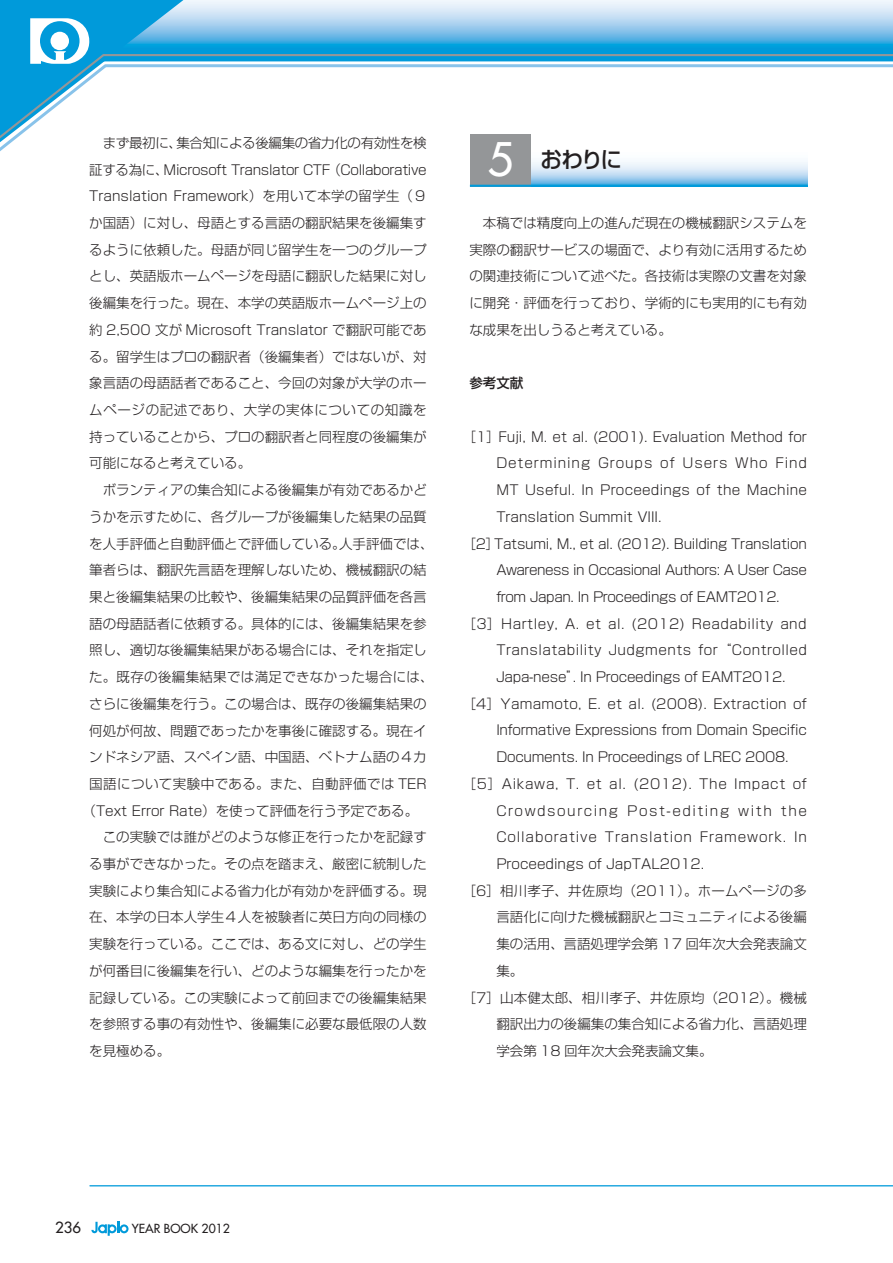
<style>
.page{position:relative;width:893px;height:1263px;background:#fff}
.page>*{position:absolute;margin:0;border:0;box-sizing:border-box;transform-origin:0 0}
.t1{font:500 22.5px "Shin Go Pro";color:#231f20}
.t2{font:500 15px "Futura Std";color:#231f20}
.t3{font:300 13.5px/26.7px "Shin Go Pro";color:#231f20;text-align:justify}
.t4{font:300 13.5px "Shin Go Pro";letter-spacing:-.02em;color:#231f20}
.t5{font:300 13.5px "Shin Go Pro";letter-spacing:.035em;color:#231f20}
.t6{font:300 13.5px "Shin Go Pro";letter-spacing:.065em;color:#231f20}
.t7{font:300 13.5px "Shin Go Pro";letter-spacing:-.035em;color:#231f20}
.t8{font:300 13.5px "Shin Go Pro";letter-spacing:.05em;color:#231f20}
.t9{font:300 13.5px "Shin Go Pro";letter-spacing:.02em;color:#231f20}
.t10{font:300 13.5px "Shin Go Pro";letter-spacing:-.03em;color:#231f20}
.t11{font:300 13.5px "Shin Go Pro";letter-spacing:.115em;color:#231f20}
.t12{font:300 13.5px "Shin Go Pro";letter-spacing:.025em;color:#231f20}
.t13{font:300 13.5px "Shin Go Pro";letter-spacing:.03em;color:#231f20}
.t14{font:500 13.5px "Shin Go Pro";color:#231f20}
.t15{font:500 12.15px "Futura Std";color:#231f20}
.s1{font-family:"Futura Std";font-size:45px;color:#fff}
</style>
<div class="page">
<hr style="left:183px;top:49px;width:710px;height:4px;background:#009ada">
<svg style="left:183px;top:0;width:710px;height:49px;background:#95cded"></svg>
<svg style="left:0;top:53px;width:893px;height:118px"></svg>
<svg style="left:91px;top:1222px;width:38px;height:14px"></svg>
<svg style="left:0;top:0;width:183px;height:142px"></svg>
<hr style="left:90px;top:1185px;width:803px;height:1px;background:#009ada">
<svg style="left:531px;top:134px;width:276px;height:51px"></svg>
<div style="left:470px;top:134px;width:61px;height:53px;background:#949698"></div>
<hr style="left:470px;top:185px;width:337px;height:2px;background:#009ada">
<p class="t3" style="left:89px;top:128px;width:339px;text-indent:14px">まず最初に、集合知による後編集の省力化の有効性を検証する為に、Microsoft Translator CTF （Collaborative Translation Framework）を用いて本学の留学生（９か国語）に対し、母語とする言語の翻訳結果を後編集するように依頼した。母語が同じ留学生を一つのグループとし、英語版ホームページを母語に翻訳した結果に対し後編集を行った。現在、本学の英語版ホームページ上の約 2,500 文が Microsoft Translator で翻訳可能である。留学生はプロの翻訳者（後編集者）ではないが、対象言語の母語話者であること、今回の対象が大学のホームページの記述であり、大学の実体についての知識を持っていることから、プロの翻訳者と同程度の後編集が可能になると考えている。</p>
<p class="t3" style="left:103px;top:475px;width:325px">ボランティアの集合知による後編集が有効であるかど</p>
<p class="t3" style="left:89px;top:502px;width:339px">うかを示すために、各グループが後編集した結果の品質</p>
<p class="t3" style="left:89px;top:528px;width:346px">を人手評価と自動評価とで評価している。人手評価では、</p>
<p class="t3" style="left:89px;top:555px;width:339px">筆者らは、翻訳先言語を理解しないため、機械翻訳の結</p>
<p class="t3" style="left:89px;top:582px;width:339px">果と後編集結果の比較や、後編集結果の品質評価を各言</p>
<p class="t3" style="left:89px;top:608px;width:339px">語の母語話者に依頼する。具体的には、後編集結果を参</p>
<p class="t3" style="left:89px;top:635px;width:339px">照し、適切な後編集結果がある場合には、それを指定し</p>
<p class="t12" style="left:89px;top:666px;width:346px">た。既存の後編集結果では満足できなかった場合には、</p>
<p class="t3" style="left:89px;top:689px;width:339px">さらに後編集を行う。この場合は、既存の後編集結果の</p>
<p class="t3" style="left:89px;top:715px;width:339px">何処が何故、問題であったかを事後に確認する。現在イ</p>
<p class="t3" style="left:89px;top:742px;width:339px">ンドネシア語、スペイン語、中国語、ベトナム語の４カ</p>
<p class="t13" style="left:89px;top:773px;width:339px">国語について実験中である。また、自動評価では TER</p>
<p class="t3" style="left:83px;top:795px;width:337px">（Text Error Rate）を使って評価を行う予定である。</p>
<p class="t3" style="left:103px;top:822px;width:325px">この実験では誰がどのような修正を行ったかを記録す</p>
<p class="t3" style="left:89px;top:849px;width:339px">る事ができなかった。その点を踏まえ、厳密に統制した</p>
<p class="t3" style="left:89px;top:876px;width:339px">実験により集合知による省力化が有効かを評価する。現</p>
<p class="t3" style="left:89px;top:902px;width:339px">在、本学の日本人学生４人を被験者に英日方向の同様の</p>
<p class="t3" style="left:89px;top:929px;width:339px">実験を行っている。ここでは、ある文に対し、どの学生</p>
<p class="t3" style="left:89px;top:956px;width:339px">が何番目に後編集を行い、どのような編集を行ったかを</p>
<p class="t3" style="left:89px;top:982px;width:339px">記録している。この実験によって前回までの後編集結果</p>
<p class="t3" style="left:89px;top:1009px;width:339px">を参照する事の有効性や、後編集に必要な最低限の人数</p>
<p class="t3" style="left:89px;top:1036px;width:82px">を見極める。</p>
<h1 class="t1" style="left:487px;top:141px;width:136px"><span class="s1">5</span> おわりに</h1>
<p class="t3" style="left:469px;top:208px;width:339px;text-indent:14px">本稿では精度向上の進んだ現在の機械翻訳システムを実際の翻訳サービスの場面で、より有効に活用するための関連技術について述べた。各技術は実際の文書を対象に開発・評価を行っており、学術的にも実用的にも有効な成果を出しうると考えている。</p>
<p class="t14" style="left:469px;top:372px;width:55px">参考文献</p>
<p class="t3" style="left:463px;top:422px;width:346px">［1］Fuji, M. et al. (2001). Evaluation Method for</p>
<p class="t6" style="left:496px;top:452px;width:312px">Determining Groups of Users Who Find</p>
<p class="t9" style="left:496px;top:479px;width:312px">MT Useful. In Proceedings of the Machine</p>
<p class="t3" style="left:496px;top:502px;width:167px">Translation Summit VIII.</p>
<p class="t4" style="left:463px;top:532px;width:346px">［2］Tatsumi, M., et al. (2012). Building Translation</p>
<p class="t7" style="left:496px;top:559px;width:312px">Awareness in Occasional Authors: A User Case</p>
<p class="t10" style="left:496px;top:586px;width:285px">from Japan. In Proceedings of EAMT2012.</p>
<p class="t5" style="left:463px;top:612px;width:346px">［3］Hartley, A. et al. (2012) Readability and</p>
<p class="t5" style="left:496px;top:639px;width:312px">Translatability Judgments for “Controlled</p>
<p class="t4" style="left:496px;top:666px;width:291px">Japa-nese”. In Proceedings of EAMT2012.</p>
<p class="t3" style="left:463px;top:689px;width:346px">［4］Yamamoto, E. et al. (2008). Extraction of</p>
<p class="t4" style="left:496px;top:719px;width:312px">Informative Expressions from Domain Specific</p>
<p class="t4" style="left:496px;top:746px;width:294px">Documents. In Proceedings of LREC 2008.</p>
<p class="t8" style="left:463px;top:773px;width:346px">［5］Aikawa, T. et al. (2012). The Impact of</p>
<p class="t11" style="left:496px;top:799px;width:312px">Crowdsourcing Post-editing with the</p>
<p class="t6" style="left:496px;top:826px;width:312px">Collaborative Translation Framework. In</p>
<p class="t3" style="left:496px;top:849px;width:210px">Proceedings of JapTAL2012.</p>
<p class="t3" style="left:463px;top:875px;width:346px">［6］相川孝子、井佐原均（2011）。ホームページの多</p>
<p class="t3" style="left:496px;top:902px;width:312px">言語化に向けた機械翻訳とコミュニティによる後編</p>
<p class="t3" style="left:496px;top:929px;width:312px">集の活用、言語処理学会第 17 回年次大会発表論文</p>
<p class="t3" style="left:496px;top:956px;width:28px">集。</p>
<p class="t3" style="left:463px;top:982px;width:346px">［7］山本健太郎、相川孝子、井佐原均（2012）。機械</p>
<p class="t3" style="left:496px;top:1009px;width:312px">翻訳出力の後編集の集合知による省力化、言語処理</p>
<p class="t3" style="left:496px;top:1036px;width:218px">学会第 18 回年次大会発表論文集。</p>
<p class="t2" style="left:55px;top:1218px;width:28px">236</p>
<p class="t15" style="left:132px;top:1221px;width:100px">YEAR BOOK 2012</p>
</div>
